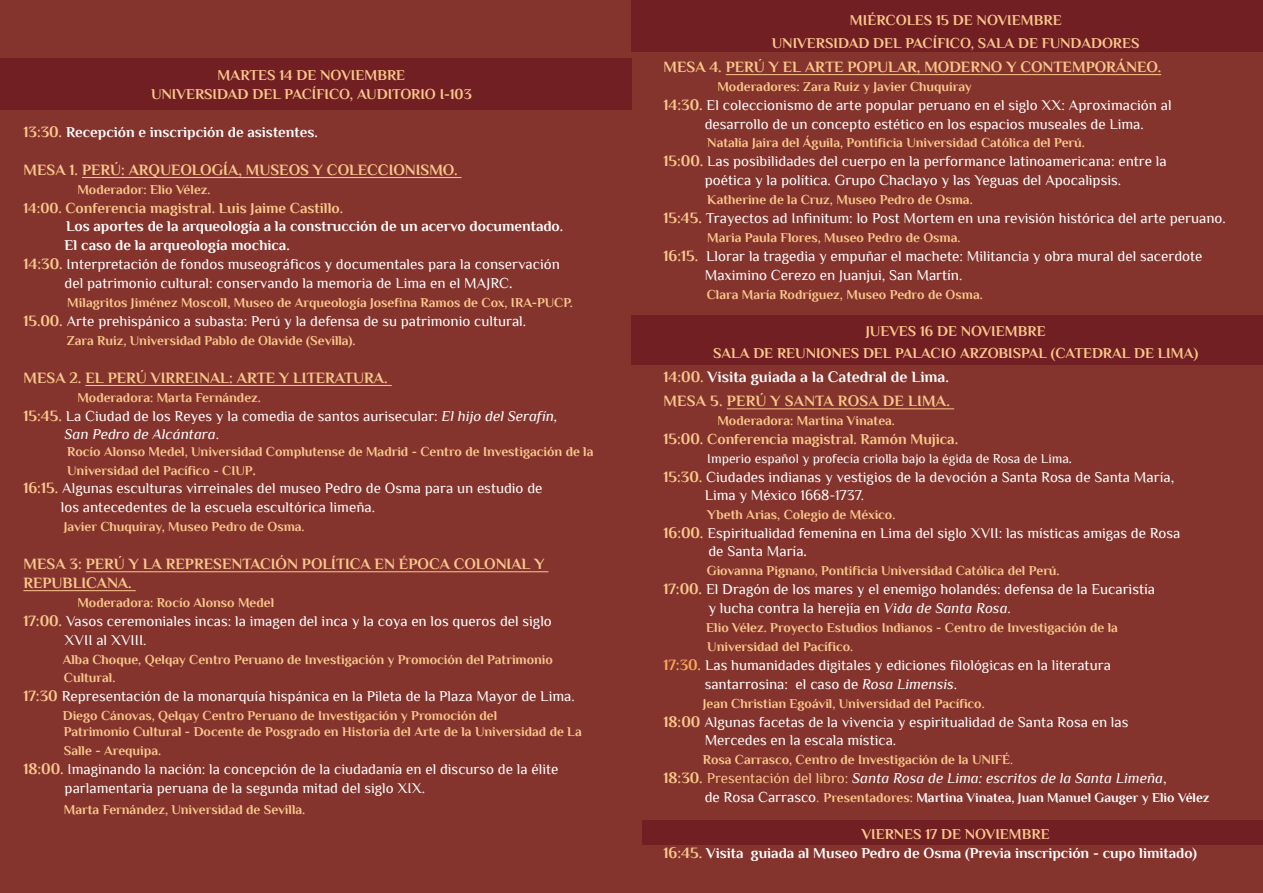
<style>
.page{position:relative;width:1263px;height:893px;background:#84342d}
.page>*{position:absolute;margin:0;border:0;box-sizing:border-box;transform-origin:0 0}
.t1{font:700 15.75px/18.9px "Philosopher";color:#fbc88c}
.t2{font:15px/18.9px "Philosopher";color:#fff}
.t3{font:700 15px/22.5px "Philosopher";color:#fbc88c;text-align:center}
.t4{font:700 15px/18.9px "Philosopher";color:#fff}
.t5{font:italic 15px "Philosopher";color:#fff}
.t6{font:700 13.5px/18.9px "Philosopher";color:#fbc88c}
.t7{font:700 13.5px "Philosopher";color:#fff}
.t8{font:13.5px "Philosopher";color:#fff}
.s1{font-size:15.75px;color:#fbc88c}
.s2{font-weight:700;font-size:15.75px;color:#fbc88c}
.s3{font-weight:700}
.s4{font-style:italic}
.s5{font-size:15.75px}
.s6{color:#fff}
.s7{font-weight:700;font-size:15.75px;color:#f9a956}
.s8{font-weight:400}
.s9{font-weight:700;font-style:normal;font-size:15.75px;color:#fbc88c}
.s10{font-style:normal;color:#fbc88c}
.s11{font-style:normal}
.s12{font-weight:400;font-size:15px}
.s13{font-weight:400;font-size:15px;color:#f9a956}
.s14{color:#fbc88c}
</style>
<div class="page">
<div style="left:642px;top:821px;width:621px;height:24px;background:#721f23"></div>
<div style="left:631px;top:316px;width:632px;height:49px;background:#721f23"></div>
<div style="left:631px;top:0;width:632px;height:52px;background:#721f23"></div>
<div style="left:0;top:58px;width:631px;height:51px;background:#721f23"></div>
<hr style="left:82px;top:177px;width:380px;height:1px;background:#fbc88c">
<hr style="left:85px;top:385px;width:307px;height:1px;background:#fbc88c">
<hr style="left:86px;top:571px;width:462px;height:1px;background:#fbc88c">
<hr style="left:23px;top:590px;width:113px;height:1px;background:#fbc88c">
<hr style="left:726px;top:74px;width:435px;height:1px;background:#fbc88c">
<hr style="left:727px;top:408px;width:227px;height:1px;background:#fbc88c">
<p class="t3" style="left:151px;top:66px;width:322px;line-height:18.9px">MARTES 14 DE NOVIEMBRE<br>UNIVERSIDAD DEL PACÍFICO, AUDITORIO I-103</p>
<p class="t4" style="left:23px;top:123px;width:296px"><span class="s1">13:30.</span> Recepción e inscripción de asistentes.</p>
<p class="t1" style="left:23px;top:160px;width:436px">MESA 1. PERÚ: ARQUEOLOGÍA, MUSEOS Y COLECCIONISMO.</p>
<p class="t6" style="left:77px;top:180px;width:135px">Moderador: Elio Vélez.</p>
<p class="t3" style="left:23px;top:196px;width:321px">14:00. Conferencia magistral. Luis Jaime Castillo.</p>
<p class="t4" style="left:66px;top:217px;width:499px">Los aportes de la arqueología a la construcción de un acervo documentado.</p>
<p class="t4" style="left:65px;top:236px;width:227px">El caso de la arqueología mochica.</p>
<p class="t2" style="left:23px;top:255px;width:538px"><span class="s2">14:30.</span> Interpretación de fondos museográficos y documentales para la conservación</p>
<p class="t2" style="left:65px;top:274px;width:449px">del patrimonio cultural: conservando la memoria de Lima en el MAJRC<span class="s3">.</span></p>
<p class="t6" style="left:67px;top:293px;width:507px">Milagritos Jiménez Moscoll, Museo de Arqueología Josefina Ramos de Cox, IRA-PUCP.</p>
<p class="t2" style="left:23px;top:312px;width:504px"><span class="s2">15.00.</span> Arte prehispánico a subasta: Perú y la defensa de su patrimonio cultural.</p>
<p class="t6" style="left:67px;top:331px;width:290px">Zara Ruiz, Universidad Pablo de Olavide (Sevilla).</p>
<p class="t1" style="left:23px;top:368px;width:366px">MESA 2. EL PERÚ VIRREINAL: ARTE Y LITERATURA.</p>
<p class="t6" style="left:77px;top:388px;width:185px">Moderadora: Marta Fernández.</p>
<p class="t2" style="left:65px;top:406px;width:494px;text-indent:-41px"><span class="s2">15:45.</span> La Ciudad de los Reyes y la comedia de santos aurisecular: <span class="s4">El hijo del Serafín,<br>San Pedro de Alcántara</span>.</p>
<p class="t6" style="left:67px;top:442px;width:528px">Rocío Alonso Medel, Universidad Complutense de Madrid - Centro de Investigación de la<br>Universidad del Pacífico - CIUP<span class="s5">.</span></p>
<p class="t2" style="left:61px;top:479px;width:483px;text-indent:-38px"><span class="s2">16:15.</span> Algunas esculturas virreinales del museo Pedro de Osma para un estudio de los antecedentes de la escuela escultórica limeña.</p>
<p class="t6" style="left:64px;top:517px;width:242px">Javier Chuquiray, Museo Pedro de Osma.</p>
<p class="t1" style="left:23px;top:554px;width:523px">MESA 3: PERÚ Y LA REPRESENTACIÓN POLÍTICA EN ÉPOCA COLONIAL Y<br>REPUBLICANA.</p>
<p class="t6" style="left:77px;top:593px;width:198px">Moderadora: Rocío Alonso Medel</p>
<p class="t2" style="left:65px;top:611px;width:489px;text-indent:-41px"><span class="s2">17:00.</span> Vasos ceremoniales incas: la imagen del inca y la coya en los queros del siglo<br>XVII al XVIII.</p>
<p class="t6" style="left:63px;top:650px;width:492px">Alba Choque, Qelqay Centro Peruano de Investigación y Promoción del Patrimonio<br>Cultural.</p>
<p class="t2" style="left:23px;top:687px;width:553px"><span class="s2">17:30</span> Representación de la monarquía hispánica en la Pileta de la Plaza Mayor de Lima.</p>
<p class="t6" style="left:63px;top:708px;width:520px;line-height:16.2px">Diego Cánovas, Qelqay Centro Peruano de Investigación y Promoción del<br>Patrimonio Cultural - Docente de Posgrado en Historia del Arte de la Universidad de La</p>
<p class="t6" style="left:64px;top:741px;width:99px">Salle - Arequipa.</p>
<p class="t2" style="left:65px;top:760px;width:495px;text-indent:-41px"><span class="s2">18:00.</span> Imaginando la nación: la concepción de la ciudadanía en el discurso de la élite parlamentaria peruana de la segunda mitad del siglo XIX.</p>
<p class="t6" style="left:64px;top:800px;width:243px">Marta Fernández, Universidad de Sevilla.</p>
<p class="t3" style="left:772px;top:9px;width:369px">MIÉRCOLES 15 DE NOVIEMBRE<br>UNIVERSIDAD DEL PACÍFICO, SALA DE FUNDADORES</p>
<p class="t1" style="left:663px;top:57px;width:499px">MESA 4. PERÚ Y EL ARTE POPULAR, MODERNO Y CONTEMPORÁNEO.</p>
<p class="t6" style="left:717px;top:77px;width:256px">Moderadores: Zara Ruiz y Javier Chuquiray</p>
<p class="t2" style="left:705px;top:95px;width:468px;text-indent:-41px"><span class="s2">14:30.</span> El coleccionismo de arte popular peruano en el siglo XX: Aproximación al desarrollo de un concepto estético en los espacios museales de Lima.</p>
<p class="t6" style="left:707px;top:134px;width:379px">Natalia Jaira del Águila, Pontificia Universidad Católica del Perú.</p>
<p class="t2" style="left:663px;top:152px;width:505px;text-align:center"><span class="s2">15:00.</span> Las posibilidades del cuerpo en la performance latinoamericana: entre la poética y la política. Grupo Chaclayo y las Yeguas del Apocalipsis.</p>
<p class="t6" style="left:707px;top:190px;width:267px">Katherine de la Cruz, Museo Pedro de Osma.</p>
<p class="t2" style="left:663px;top:209px;width:564px"><span class="s2">15:45.</span> Trayectos ad Infinitum: lo Post Mortem en una revisión histórica del arte peruano.</p>
<p class="t6" style="left:707px;top:228px;width:255px">Maria Paula Flores, Museo Pedro de Osma.</p>
<p class="t2" style="left:705px;top:247px;width:499px;text-indent:-41px"><span class="s2">16:15.</span> Llorar la tragedia y empuñar el machete: Militancia y obra mural del sacerdote<br>Maximino Cerezo en Juanjui, San Martín.</p>
<p class="t6" style="left:707px;top:285px;width:277px">Clara María Rodríguez, Museo Pedro de Osma.</p>
<p class="t3" style="left:713px;top:319px;width:487px">JUEVES 16 DE NOVIEMBRE<br>SALA DE REUNIONES DEL PALACIO ARZOBISPAL (CATEDRAL DE LIMA)</p>
<p class="t1" style="left:663px;top:365px;width:288px;line-height:24px">14:00. <span class="s6">Visita guiada a la Catedral de Lima.<br></span>MESA 5. PERÚ Y SANTA ROSA DE LIMA.</p>
<p class="t6" style="left:717px;top:411px;width:179px">Moderadora: Martina Vinatea.</p>
<p class="t3" style="left:663px;top:428px;width:296px"><span class="s5">15:00.</span> Conferencia magistral. Ramón Mujica<span class="s5">.</span></p>
<p class="t8" style="left:707px;top:451px;width:366px">Imperio español y profecía criolla bajo la égida de Rosa de Lima<span class="s3">.</span></p>
<p class="t2" style="left:705px;top:468px;width:471px;line-height:18px;text-indent:-41px"><span class="s2">15:30.</span> Ciudades indianas y vestigios de la devoción a Santa Rosa de Santa María,<br>Lima y México 1668-1737.</p>
<p class="t6" style="left:707px;top:505px;width:190px">Ybeth Arias, Colegio de México.</p>
<p class="t2" style="left:708px;top:523px;width:474px;text-indent:-45px"><span class="s2">16:00.</span> Espiritualidad femenina en Lima del siglo XVII: las místicas amigas de Rosa de Santa María<span class="s3">.</span></p>
<p class="t6" style="left:707px;top:561px;width:354px">Giovanna Pignano, Pontificia Universidad Católica del Perú.</p>
<p class="t2" style="left:708px;top:580px;width:448px;text-indent:-45px"><span class="s2">17:00.</span> El Dragón de los mares y el enemigo holandés: defensa de la Eucaristía y lucha contra la herejía en <span class="s4">Vida de Santa Rosa</span>.</p>
<p class="t6" style="left:706px;top:618px;width:413px">Elio Vélez. Proyecto Estudios Indianos - Centro de Investigación de la<br>Universidad del Pacífico.</p>
<p class="t2" style="left:705px;top:655px;width:408px;text-indent:-41px"><span class="s7">17:30.</span> Las humanidades digitales y ediciones filológicas en la literatura santarrosina: el caso de <span class="s4">Rosa Limensis</span>.</p>
<p class="t6" style="left:703px;top:694px;width:283px">Jean Christian Egoávil, Universidad del Pacífico.</p>
<p class="t2" style="left:705px;top:712px;width:425px;text-indent:-41px"><span class="s2">18:00</span> Algunas facetas de la vivencia y espiritualidad de Santa Rosa en las<br>Mercedes en la escala mística.</p>
<p class="t6" style="left:703px;top:750px;width:312px">Rosa Carrasco, Centro de Investigación de la UNIFÉ<span class="s8">.</span></p>
<p class="t5" style="left:663px;top:770px;width:505px"><span class="s9">18:30.</span> <span class="s10">Presentación del libro:</span> Santa Rosa de Lima: escritos de la Santa Limeña<span class="s11">,</span></p>
<p class="t7" style="left:705px;top:790px;width:506px"><span class="s12">de Rosa Carrasco</span><span class="s13">.</span> <span class="s14">Presentadores:</span> Martina Vinatea, Juan Manuel Gauger y Elio Vélez</p>
<p class="t4" style="left:663px;top:825px;width:535px;text-indent:198px"><span class="s14">VIERNES 17 DE NOVIEMBRE<br></span><span class="s1">16:45.</span> Visita guiada al Museo Pedro de Osma (Previa inscripción - cupo limitado)</p>
</div>
